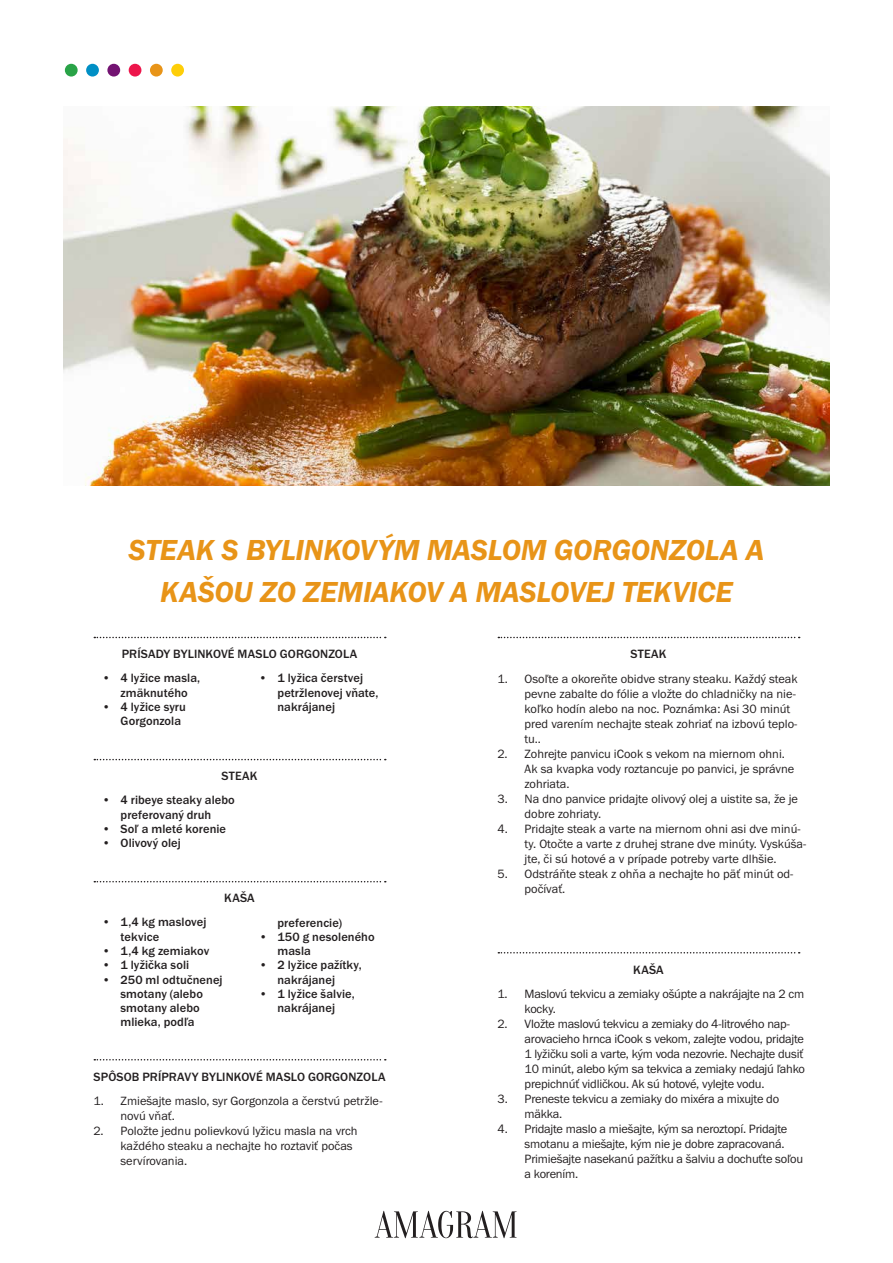
<style>
.page{position:relative;width:893px;height:1263px;background:#fff}
.page>*{position:absolute;margin:0;border:0;box-sizing:border-box;transform-origin:0 0}
.t1{font:30px/42px "Franklin Gothic URW Dem Ita";letter-spacing:-.01em;color:#e89418;text-align:center}
.t2{font:12.45px/15px "Franklin Gothic URW Boo";letter-spacing:-.015em;color:#231f20}
.t3{font:500 12.45px/14.2px "Franklin Gothic URW";letter-spacing:.005em;color:#231f20}
.s1{font-family:"Franklin Gothic URW Boo";font-weight:400}
</style>
<div class="page">
<img style="left:64px;top:106px;width:765px;height:380px">
<svg style="left:94px;top:1059px;width:292px;height:1px"></svg>
<svg style="left:498px;top:637px;width:302px;height:1px"></svg>
<svg style="left:498px;top:952px;width:302px;height:1px"></svg>
<svg style="left:94px;top:637px;width:292px;height:1px"></svg>
<svg style="left:94px;top:759px;width:292px;height:1px"></svg>
<svg style="left:94px;top:881px;width:292px;height:1px"></svg>
<div style="left:171px;top:64px;width:13px;height:13px;background:#fece08;border-radius:50%"></div>
<div style="left:150px;top:64px;width:13px;height:13px;background:#e89418;border-radius:50%"></div>
<div style="left:129px;top:64px;width:12px;height:13px;background:#ed164b;border-radius:50%"></div>
<div style="left:107px;top:64px;width:13px;height:13px;background:#731372;border-radius:50%"></div>
<div style="left:86px;top:64px;width:13px;height:13px;background:#008fc5;border-radius:50%"></div>
<div style="left:65px;top:64px;width:13px;height:13px;background:#29a347;border-radius:50%"></div>
<svg style="left:375px;top:1211px;width:142px;height:27px"></svg>
<h1 class="t1" style="left:129px;top:528px;width:637px">STEAK S BYLINKOVÝM MASLOM GORGONZOLA A<br>KAŠOU ZO ZEMIAKOV A MASLOVEJ TEKVICE</h1>
<p class="t3" style="left:122px;top:647px;width:237px">PRÍSADY BYLINKOVÉ MASLO GORGONZOLA</p>
<p class="t3" style="left:102px;top:671px;width:100px;text-align:center"><span class="s1">•</span> 4 lyžice masla, zmäknutého</p>
<p class="t3" style="left:121px;top:699px;width:67px;text-indent:-19px"><span class="s1">•</span> 4 lyžice syru<br>Gorgonzola</p>
<p class="t3" style="left:277px;top:671px;width:102px;text-indent:-19px"><span class="s1">•</span> 1 lyžica čerstvej petržlenovej vňate, nakrájanej</p>
<p class="t3" style="left:222px;top:769px;width:37px">STEAK</p>
<p class="t3" style="left:102px;top:793px;width:134px;text-align:center"><span class="s1">•</span> 4 ribeye steaky alebo preferovaný druh</p>
<p class="t3" style="left:102px;top:821px;width:126px"><span class="s1">•</span> Soľ a mleté korenie</p>
<p class="t3" style="left:102px;top:836px;width:80px"><span class="s1">•</span> Olivový olej</p>
<p class="t3" style="left:224px;top:891px;width:32px">KAŠA</p>
<p class="t3" style="left:121px;top:915px;width:87px;text-indent:-19px"><span class="s1">•</span> 1,4 kg maslovej tekvice</p>
<p class="t3" style="left:102px;top:943px;width:109px"><span class="s1">•</span> 1,4 kg zemiakov</p>
<p class="t3" style="left:102px;top:958px;width:89px"><span class="s1">•</span> 1 lyžička soli</p>
<p class="t3" style="left:121px;top:972px;width:104px;text-indent:-19px"><span class="s1">•</span> 250 ml odtučnenej smotany (alebo smotany alebo mlieka, podľa</p>
<p class="t3" style="left:277px;top:915px;width:66px">preferencie)</p>
<p class="t3" style="left:277px;top:929px;width:99px;text-indent:-19px"><span class="s1">•</span> 150 g nesoleného masla</p>
<p class="t3" style="left:277px;top:958px;width:86px;text-indent:-19px"><span class="s1">•</span> 2 lyžice pažítky, nakrájanej</p>
<p class="t3" style="left:259px;top:986px;width:97px;text-align:center"><span class="s1">•</span> 1 lyžice šalvie, nakrájanej</p>
<p class="t3" style="left:94px;top:1069px;width:293px">SPÔSOB PRÍPRAVY BYLINKOVÉ MASLO GORGONZOLA</p>
<p class="t2" style="left:121px;top:1093px;width:263px;text-indent:-27px">1. Zmiešajte maslo, syr Gorgonzola a čerstvú petržle&shy;novú vňať.</p>
<p class="t2" style="left:121px;top:1123px;width:238px;text-indent:-27px">2. Položte jednu polievkovú lyžicu masla na vrch každého steaku a nechajte ho roztaviť počas servírovania.</p>
<p class="t3" style="left:631px;top:647px;width:37px">STEAK</p>
<p class="t2" style="left:525px;top:671px;width:275px;text-indent:-27px">1. Osoľte a okoreňte obidve strany steaku. Každý steak pevne zabalte do fólie a vložte do chladničky na nie&shy;koľko hodín alebo na noc. Poznámka: Asi 30 minút pred varením nechajte steak zohriať na izbovú teplo&shy;tu..</p>
<p class="t2" style="left:525px;top:746px;width:271px;text-indent:-27px">2. Zohrejte panvicu iCook s vekom na miernom ohni.<br>Ak sa kvapka vody roztancuje po panvici, je správne zohriata.</p>
<p class="t2" style="left:525px;top:791px;width:275px;text-indent:-27px">3. Na dno panvice pridajte olivový olej a uistite sa, že je dobre zohriaty.</p>
<p class="t2" style="left:525px;top:821px;width:283px;text-indent:-27px">4. Pridajte steak a varte na miernom ohni asi dve minú&shy;ty. Otočte a varte z druhej strane dve minúty. Vyskúša&shy;jte, či sú hotové a v prípade potreby varte dlhšie.</p>
<p class="t2" style="left:525px;top:866px;width:270px;text-indent:-27px">5. Odstráňte steak z ohňa a nechajte ho päť minút od&shy;počívať.</p>
<p class="t3" style="left:633px;top:962px;width:32px">KAŠA</p>
<p class="t2" style="left:525px;top:986px;width:281px;text-indent:-27px">1. Maslovú tekvicu a zemiaky ošúpte a nakrájajte na 2 cm kocky.</p>
<p class="t2" style="left:525px;top:1016px;width:282px;text-indent:-27px">2. Vložte maslovú tekvicu a zemiaky do 4-litrového nap&shy;arovacieho hrnca iCook s vekom, zalejte vodou, pridajte 1 lyžičku soli a varte, kým voda nezovrie. Nechajte dusiť 10 minút, alebo kým sa tekvica a zemiaky nedajú ľahko prepichnúť vidličkou. Ak sú hotové, vylejte vodu.</p>
<p class="t2" style="left:525px;top:1091px;width:256px;text-indent:-27px">3. Preneste tekvicu a zemiaky do mixéra a mixujte do mäkka.</p>
<p class="t2" style="left:525px;top:1121px;width:280px;text-indent:-27px">4. Pridajte maslo a miešajte, kým sa neroztopí. Pridajte smotanu a miešajte, kým nie je dobre zapracovaná.<br>Primiešajte nasekanú pažítku a šalviu a dochuťte soľou a korením.</p>
</div>
